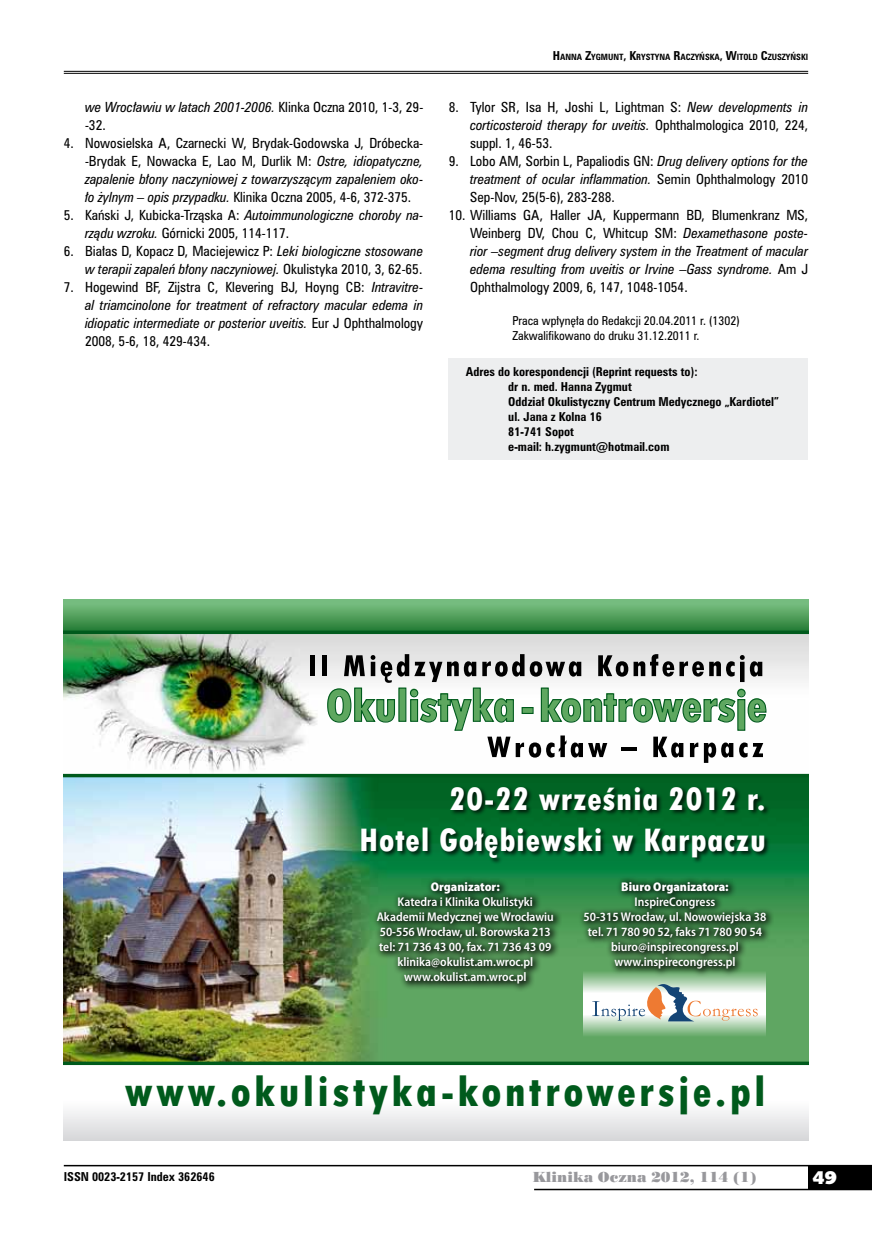
<style>
.page{position:relative;width:872px;height:1234px;background:#fff}
.page>*{position:absolute;margin:0;border:0;box-sizing:border-box;transform-origin:0 0}
.t1{font:800 condensed 48.15px "Tw Cen";letter-spacing:-.015em;color:#5ea75f}
.t2{font:800 condensed 44.55px "Tw Cen";letter-spacing:.075em;color:#005a1c}
.t3{font:800 condensed 34.05px/40.8px "Tw Cen";letter-spacing:.02em;color:#fff;text-align:right}
.t4{font:18px "Humanst 531 U Blk PL";color:#fff}
.t5{font:13.5px "Poster Bodoni PL";color:#98989c}
.t6{font:italic 12.75px/18px "Zurich Cn PL";color:#000;text-align:justify}
.t7{font:12.75px/18px "Zurich Cn PL";color:#000;text-align:justify}
.t8{font:600 semi-condensed 12.6px/15.1px "Myriad Pro";color:#fff;text-align:center}
.t9{font:900 semi-condensed 12.6px "Myriad Pro";color:#fff}
.t10{font:700 11.25px/15px "Zurich Cn PL";color:#000}
.t11{font:11.25px/15px "Zurich Cn PL";color:#000}
.t12{font:700 7.8px "Zurich Cn PL";color:#000}
.s1{font-style:normal}
.s2{font-style:italic}
.s3{font-size:11.25px}
</style>
<div class="page">
<div style="left:808px;top:1165px;width:64px;height:24px;background:#000"></div>
<hr style="left:64px;top:1164px;width:808px;height:2px;background:#000">
<hr style="left:534px;top:1188px;width:338px;height:1px;background:#000">
<hr style="left:64px;top:71px;width:744px;height:1px;background:#000">
<hr style="left:64px;top:73px;width:744px;height:1px;background:#000">
<div style="left:449px;top:358px;width:359px;height:101px;background:#edeeef"></div>
<img style="left:64px;top:634px;width:744px;height:427px">
<svg style="left:64px;top:600px;width:744px;height:30px"></svg>
<div style="left:64px;top:1063px;width:744px;height:77px;background:linear-gradient(to bottom,#fff,#e1e1e3)"></div>
<div style="left:360px;top:786px;width:410px;height:78px;background:#000;opacity:.75"></div>
<svg style="left:64px;top:773px;width:744px;height:4px;fill:#005a1c"></svg>
<svg style="left:64px;top:630px;width:744px;height:4px;fill:#005a1c"></svg>
<hr style="left:64px;top:1061px;width:744px;height:3px;background:#005a1c">
<div style="left:370px;top:873px;width:191px;height:118px;background:#000;opacity:.75"></div>
<div style="left:310px;top:655px;width:5px;height:21px;background:#000"></div>
<div style="left:322px;top:655px;width:5px;height:21px;background:#000"></div>
<svg style="left:326px;top:654px;width:441px;height:108px"></svg>
<div style="left:577px;top:873px;width:196px;height:103px;background:#000;opacity:.75"></div>
<svg style="left:584px;top:970px;width:182px;height:66px"></svg>
<svg style="left:592px;top:983px;width:165px;height:38px"></svg>
<p class="t6" style="left:85px;top:97px;width:340px">we Wrocławiu w latach 2001-2006. <span class="s1">Klinka Oczna 2010, 1-3, 29- -32.</span></p>
<p class="t7" style="left:85px;top:133px;width:340px;text-indent:-21px">4. Nowosielska A, Czarnecki W, Brydak-Godowska J, Dróbecka--Brydak E, Nowacka E, Lao M, Durlik M: <span class="s2">Ostre, idiopatyczne, zapalenie błony naczyniowej z towarzyszącym zapaleniem oko&shy;ło żylnym – opis przypadku.</span> Klinika Oczna 2005, 4-6, 372-375.</p>
<p class="t7" style="left:85px;top:205px;width:340px;text-indent:-21px">5. Kański J, Kubicka-Trząska A: <span class="s2">Autoimmunologiczne choroby na&shy;rządu wzroku.</span> Górnicki 2005, 114-117.</p>
<p class="t6" style="left:64px;top:241px;width:361px;text-align:right"><span class="s1">6. Białas D, Kopacz D, Maciejewicz P:</span> Leki biologiczne stosowane w terapii zapaleń błony naczyniowej. <span class="s1">Okulistyka 2010, 3, 62-65.</span></p>
<p class="t6" style="left:85px;top:277px;width:340px;text-indent:-21px"><span class="s1">7. Hogewind BF, Zijstra C, Klevering BJ, Hoyng CB:</span> Intravitre&shy;al triamcinolone for treatment of refractory macular edema in idiopatic intermediate or posterior uveitis. <span class="s1">Eur J Ophthalmology 2008, 5-6, 18, 429-434.</span></p>
<p class="t12" style="left:553px;top:52px;width:257px"><span class="s3">H</span>ANNA <span class="s3">Z</span>YGMUNT<span class="s3">, K</span>RYSTYNA <span class="s3">R</span>ACZYŃSKA<span class="s3">, W</span>ITOLD <span class="s3">C</span>ZUSZYŃSKI</p>
<p class="t7" style="left:470px;top:97px;width:340px;text-indent:-21px">8. Tylor SR, Isa H, Joshi L, Lightman S: <span class="s2">New developments in corticosteroid therapy for uveitis.</span> Ophthalmologica 2010, 224, suppl. 1, 46-53.</p>
<p class="t7" style="left:470px;top:151px;width:340px;text-indent:-21px">9. Lobo AM, Sorbin L, Papaliodis GN: <span class="s2">Drug delivery options for the treatment of ocular inflammation.</span> Semin Ophthalmology 2010<br>Sep-Nov, 25(5-6), 283-288.</p>
<p class="t6" style="left:470px;top:206px;width:340px;text-indent:-21px"><span class="s1">10. Williams GA, Haller JA, Kuppermann BD, Blumenkranz MS, Weinberg DV, Chou C, Whitcup SM:</span> Dexamethasone poste&shy;rior –segment drug delivery system in the Treatment of macular edema resulting from uveitis or Irvine –Gass syndrome. <span class="s1">Am J Ophthalmology 2009, 6, 147, 1048-1054.</span></p>
<p class="t11" style="left:512px;top:313px;width:229px">Praca wpłynęła do Redakcji 20.04.2011 r. (1302)<br>Zakwalifikowano do druku 31.12.2011 r.</p>
<p class="t10" style="left:508px;top:364px;width:272px;text-indent:-43px">Adres do korespondencji (Reprint requests to):<br>dr n. med. Hanna Zygmut<br>Oddział Okulistyczny Centrum Medycznego „Kardiotel” ul. Jana z Kolna 16<br>81-741 Sopot<br>e-mail: h.zygmunt@hotmail.com</p>
<h1 class="t1" style="left:326px;top:677px;width:443px">Okulistyka-kontrowersje</h1>
<h3 class="t3" style="left:359px;top:778px;width:408px">20-22 września 2012 r.<br>Hotel Gołębiewski w Karpaczu</h3>
<p class="t9" style="left:431px;top:879px;width:70px">Organizator:</p>
<p class="t8" style="left:377px;top:893px;width:179px">Katedra i Klinika Okulistyki<br>Akademii Medycznej we Wrocławiu<br>50-556 Wrocław, ul. Borowska 213 tel: 71 736 43 00, fax. 71 736 43 09 klinika@okulist.am.wroc.pl www.okulist.am.wroc.pl</p>
<p class="t9" style="left:621px;top:879px;width:109px">Biuro Organizatora:</p>
<p class="t8" style="left:583px;top:893px;width:184px">InspireCongress<br>50-315 Wrocław, ul. Nowowiejska 38 tel. 71 780 90 52, faks 71 780 90 54 biuro@inspirecongress.pl www.inspirecongress.pl</p>
<h2 class="t2" style="left:125px;top:1065px;width:642px">www.okulistyka-kontrowersje.pl</h2>
<p class="t10" style="left:64px;top:1168px;width:152px">ISSN 0023-2157 Index 362646</p>
<p class="t5" style="left:532px;top:1168px;width:225px">Klinika Oczna 2012, 114 (1)</p>
<h3 class="t4" style="left:812px;top:1165px;width:26px">49</h3>
</div>
